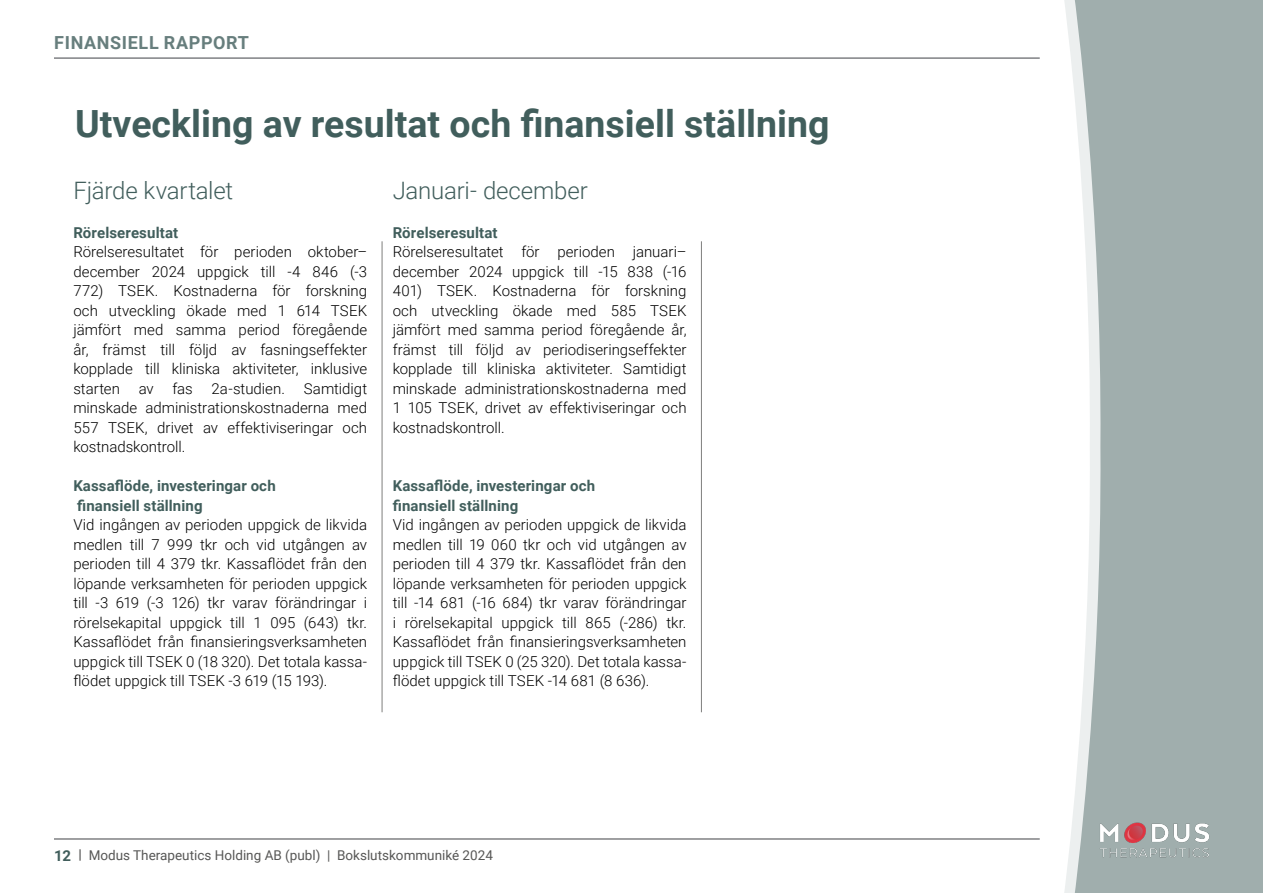
<style>
.page{position:relative;width:1263px;height:893px;background:#fff}
.page>*{position:absolute;margin:0;border:0;box-sizing:border-box;transform-origin:0 0}
.t1{font:700 37.5px "Roboto";color:#415e5c}
.t2{font:300 24px "Roboto";letter-spacing:-.01em;color:#415e5c}
.t3{font:700 18px "Roboto";letter-spacing:.035em;color:#677e7d}
.t4{font:300 15px/19.5px "Roboto";color:#000;text-align:justify}
.t5{font:700 15px "Roboto";letter-spacing:.01em;color:#415e5c}
.t6{font:13.5px "Roboto";color:#575756}
.s1{font-weight:700}
</style>
<div class="page">
<hr style="left:382px;top:241px;width:1px;height:471px;background:#7e7e7d">
<hr style="left:701px;top:241px;width:1px;height:471px;background:#7e7e7d">
<hr style="left:54px;top:839px;width:986px;height:1px;background:#3f4146">
<hr style="left:54px;top:58px;width:986px;height:1px;background:#3f4146">
<svg style="left:1064px;top:0;width:11px;height:893px"></svg>
<svg style="left:1075px;top:0;width:188px;height:893px;background:#a8b5b4"></svg>
<img style="left:1084px;top:814px;width:140px;height:50px">
<p class="t3" style="left:54px;top:30px;width:196px">FINANSIELL RAPPORT</p>
<p class="t1" style="left:75px;top:98px;width:756px">Utveckling av resultat och finansiell ställning</p>
<p class="t2" style="left:73px;top:173px;width:161px">Fjärde kvartalet</p>
<p class="t5" style="left:73px;top:222px;width:106px">Rörelseresultat</p>
<p class="t4" style="left:73px;top:242px;width:295px">Rörelseresultatet för perioden oktober– december 2024 uppgick till -4 846 (-3<br>772) TSEK. Kostnaderna för forskning och utveckling ökade med 1 614 TSEK jämfört med samma period föregående år, främst till följd av fasningseffekter kopplade till kliniska aktiviteter, inklusive starten av fas 2a-studien. Samtidigt minskade administrationskostnaderna med 557 TSEK, drivet av effektiviseringar och kostnadskontroll.</p>
<p class="t5" style="left:73px;top:475px;width:204px">Kassaflöde, investeringar och</p>
<p class="t5" style="left:77px;top:495px;width:127px">finansiell ställning</p>
<p class="t4" style="left:73px;top:515px;width:295px">Vid ingången av perioden uppgick de likvida medlen till 7 999 tkr och vid utgången av perioden till 4 379 tkr. Kassaflödet från den löpande verksamheten för perioden uppgick till -3 619 (-3 126) tkr varav förändringar i rörelsekapital uppgick till 1 095 (643) tkr.<br>Kassaflödet från finansieringsverksamheten uppgick till TSEK 0 (18 320). Det totala kassa&shy;flödet uppgick till TSEK -3 619 (15 193).</p>
<p class="t2" style="left:393px;top:173px;width:197px">Januari- december</p>
<p class="t5" style="left:393px;top:222px;width:106px">Rörelseresultat</p>
<p class="t4" style="left:393px;top:242px;width:295px">Rörelseresultatet för perioden januari– december 2024 uppgick till -15 838 (-16<br>401) TSEK. Kostnaderna för forskning och utveckling ökade med 585 TSEK jämfört med samma period föregående år, främst till följd av periodiseringseffekter kopplade till kliniska aktiviteter. Samtidigt minskade administrationskostnaderna med 1 105 TSEK, drivet av effektiviseringar och kostnadskontroll.</p>
<p class="t5" style="left:393px;top:475px;width:204px">Kassaflöde, investeringar och</p>
<p class="t5" style="left:393px;top:495px;width:127px">finansiell ställning</p>
<p class="t4" style="left:393px;top:515px;width:295px">Vid ingången av perioden uppgick de likvida medlen till 19 060 tkr och vid utgången av perioden till 4 379 tkr. Kassaflödet från den löpande verksamheten för perioden uppgick till -14 681 (-16 684) tkr varav förändringar i rörelsekapital uppgick till 865 (-286) tkr.<br>Kassaflödet från finansieringsverksamheten uppgick till TSEK 0 (25 320). Det totala kassa&shy;flödet uppgick till TSEK -14 681 (8 636).</p>
<p class="t5" style="left:54px;top:845px;width:19px">12</p>
<p class="t6" style="left:79px;top:846px;width:416px"><span class="s1">|</span> Modus Therapeutics Holding AB (publ) | Bokslutskommuniké 2024</p>
</div>
